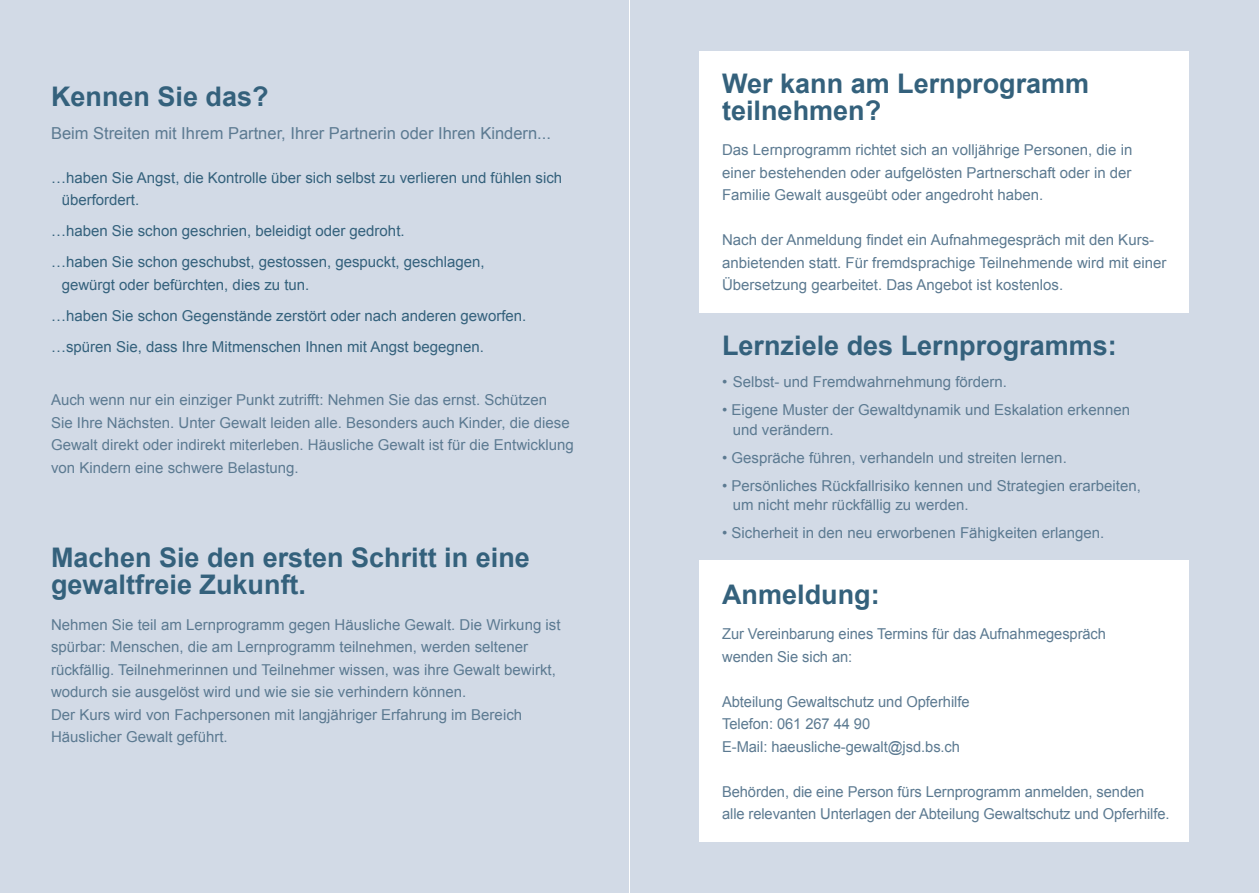
<style>
.page{position:relative;width:1259px;height:893px;background:#d2dae6}
.page>*{position:absolute;margin:0;border:0;box-sizing:border-box;transform-origin:0 0}
.t1{font:700 27px/27px "Arial";color:#34617c}
.t2{font:16.5px "Arial";color:#5c7a91}
.t3{font:15px/22.5px "Arial";color:#5c7a91}
.t4{font:15px/31px "Arial";color:#34617c}
</style>
<div class="page">
<div style="left:699px;top:51px;width:489px;height:262px;background:#fff"></div>
<div style="left:699px;top:561px;width:489px;height:281px;background:#fff"></div>
<hr style="left:629px;top:0;width:1px;height:893px;background:#fff">
<h1 class="t1" style="left:51px;top:84px;width:219px">Kennen Sie das?</h1>
<p class="t2" style="left:51px;top:123px;width:501px">Beim Streiten mit Ihrem Partner, Ihrer Partnerin oder Ihren Kindern...</p>
<p class="t4" style="left:62px;top:167px;width:502px;line-height:22.5px;text-indent:-11px">…haben Sie Angst, die Kontrolle über sich selbst zu verlieren und fühlen sich überfordert.</p>
<p class="t4" style="left:51px;top:216px;width:435px">…haben Sie schon geschrien, beleidigt oder gedroht.<br>…haben Sie schon geschubst, gestossen, gespuckt, geschlagen,</p>
<p class="t4" style="left:51px;top:269px;width:477px;text-indent:11px">gewürgt oder befürchten, dies zu tun.<br>…haben Sie schon Gegenstände zerstört oder nach anderen geworfen. …spüren Sie, dass Ihre Mitmenschen Ihnen mit Angst begegnen.</p>
<p class="t3" style="left:51px;top:389px;width:524px">Auch wenn nur ein einziger Punkt zutrifft: Nehmen Sie das ernst. Schützen<br>Sie Ihre Nächsten. Unter Gewalt leiden alle. Besonders auch Kinder, die diese Gewalt direkt oder indirekt miterleben. Häusliche Gewalt ist für die Entwicklung von Kindern eine schwere Belastung.</p>
<h1 class="t1" style="left:51px;top:545px;width:480px">Machen Sie den ersten Schritt in eine gewaltfreie Zukunft.</h1>
<p class="t3" style="left:51px;top:613px;width:511px">Nehmen Sie teil am Lernprogramm gegen Häusliche Gewalt. Die Wirkung ist spürbar: Menschen, die am Lernprogramm teilnehmen, werden seltener rückfällig. Teilnehmerinnen und Teilnehmer wissen, was ihre Gewalt bewirkt, wodurch sie ausgelöst wird und wie sie sie verhindern können.<br>Der Kurs wird von Fachpersonen mit langjähriger Erfahrung im Bereich Häuslicher Gewalt geführt.</p>
<h1 class="t1" style="left:722px;top:71px;width:369px">Wer kann am Lernprogramm teilnehmen?</h1>
<p class="t3" style="left:722px;top:139px;width:412px;text-align:justify">Das Lernprogramm richtet sich an volljährige Personen, die in einer bestehenden oder aufgelösten Partnerschaft oder in der Familie Gewalt ausgeübt oder angedroht haben.</p>
<p class="t3" style="left:722px;top:229px;width:446px">Nach der Anmeldung findet ein Aufnahmegespräch mit den Kurs&shy;anbietenden statt. Für fremdsprachige Teilnehmende wird mit einer<br>Übersetzung gearbeitet. Das Angebot ist kostenlos.</p>
<h1 class="t1" style="left:722px;top:333px;width:396px">Lernziele des Lernprogramms:</h1>
<p class="t3" style="left:722px;top:371px;width:286px">• Selbst- und Fremdwahrnehmung fördern.</p>
<p class="t3" style="left:733px;top:400px;width:399px;line-height:19.5px;text-indent:-11px">• Eigene Muster der Gewaltdynamik und Eskalation erkennen und verändern.</p>
<p class="t3" style="left:722px;top:446px;width:346px">• Gespräche führen, verhandeln und streiten lernen.</p>
<p class="t3" style="left:733px;top:476px;width:410px;line-height:19.5px;text-indent:-11px">• Persönliches Rückfallrisiko kennen und Strategien erarbeiten, um nicht mehr rückfällig zu werden.</p>
<p class="t3" style="left:722px;top:522px;width:384px">• Sicherheit in den neu erworbenen Fähigkeiten erlangen.</p>
<h1 class="t1" style="left:722px;top:582px;width:159px">Anmeldung:</h1>
<p class="t3" style="left:722px;top:623px;width:385px">Zur Vereinbarung eines Termins für das Aufnahmegespräch wenden Sie sich an:</p>
<p class="t3" style="left:722px;top:690px;width:249px">Abteilung Gewaltschutz und Opferhilfe<br>Telefon: 061 267 44 90<br>E-Mail: haeusliche-gewalt@jsd.bs.ch</p>
<p class="t3" style="left:722px;top:780px;width:449px">Behörden, die eine Person fürs Lernprogramm anmelden, senden alle relevanten Unterlagen der Abteilung Gewaltschutz und Opferhilfe.</p>
</div>
